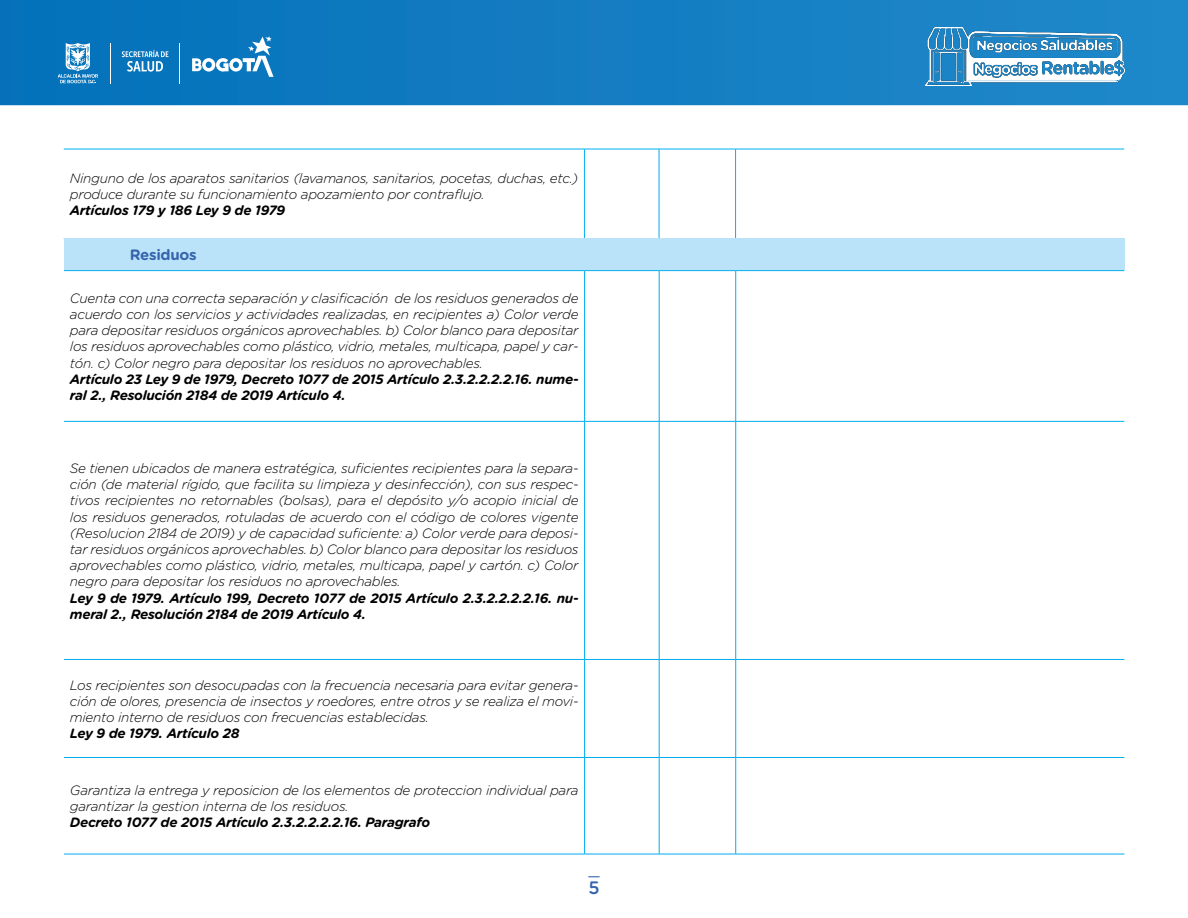
<style>
.page{position:relative;width:1188px;height:918px;background:#fff}
.page>*{position:absolute;margin:0;border:0;box-sizing:border-box;transform-origin:0 0}
.t1{font:500 18px "Gotham Rounded";color:#3765ad}
.Subtit-2{font:700 15px "Gotham Rounded";letter-spacing:-.02em;color:#3765ad}
.Texts{font:italic 300 13.5px/16.2px "Gotham Rounded";letter-spacing:-.02em;color:#000001;text-align:justify}
.Texts-2{font:italic 700 13.5px/16.2px "Gotham Rounded";letter-spacing:-.02em;color:#000001}
</style>
<div class="page">
<svg style="left:0;top:0;width:1188px;height:105px;background:#117cc1"></svg>
<img style="left:925px;top:28px;width:199px;height:58px">
<svg style="left:588px;top:876px;width:12px;height:1px"></svg>
<svg style="left:58px;top:43px;width:40px;height:41px;background:#539ed0"></svg>
<svg style="left:192px;top:36px;width:82px;height:41px"></svg>
<hr style="left:179px;top:43px;width:1px;height:41px;background:#fff">
<hr style="left:110px;top:43px;width:1px;height:41px;background:#fff">
<svg style="left:122px;top:50px;width:47px;height:22px"></svg>
<hr style="left:64px;top:149px;width:520px;height:1px;background:#00aeef">
<hr style="left:584px;top:149px;width:75px;height:1px;background:#00aeef">
<hr style="left:584px;top:149px;width:1px;height:89px;background:#00aeef">
<hr style="left:659px;top:149px;width:77px;height:1px;background:#00aeef">
<hr style="left:659px;top:149px;width:1px;height:89px;background:#00aeef">
<hr style="left:736px;top:149px;width:388px;height:1px;background:#00aeef">
<hr style="left:735px;top:149px;width:1px;height:89px;background:#00aeef">
<hr style="left:64px;top:238px;width:520px;height:1px;background:#00aeef">
<hr style="left:584px;top:238px;width:75px;height:1px;background:#00aeef">
<hr style="left:659px;top:238px;width:77px;height:1px;background:#00aeef">
<hr style="left:736px;top:238px;width:388px;height:1px;background:#00aeef">
<hr style="left:64px;top:270px;width:521px;height:1px;background:#00aeef">
<hr style="left:585px;top:270px;width:74px;height:1px;background:#00aeef">
<hr style="left:584px;top:271px;width:1px;height:150px;background:#00aeef">
<hr style="left:659px;top:270px;width:77px;height:1px;background:#00aeef">
<hr style="left:659px;top:271px;width:1px;height:150px;background:#00aeef">
<hr style="left:736px;top:270px;width:388px;height:1px;background:#00aeef">
<hr style="left:735px;top:271px;width:1px;height:150px;background:#00aeef">
<hr style="left:64px;top:421px;width:521px;height:1px;background:#00aeef">
<hr style="left:585px;top:421px;width:74px;height:1px;background:#00aeef">
<hr style="left:584px;top:422px;width:1px;height:237px;background:#00aeef">
<hr style="left:659px;top:421px;width:77px;height:1px;background:#00aeef">
<hr style="left:659px;top:422px;width:1px;height:237px;background:#00aeef">
<hr style="left:736px;top:421px;width:388px;height:1px;background:#00aeef">
<hr style="left:735px;top:422px;width:1px;height:237px;background:#00aeef">
<hr style="left:64px;top:659px;width:521px;height:1px;background:#00aeef">
<hr style="left:585px;top:659px;width:74px;height:1px;background:#00aeef">
<hr style="left:584px;top:660px;width:1px;height:97px;background:#00aeef">
<hr style="left:659px;top:659px;width:77px;height:1px;background:#00aeef">
<hr style="left:659px;top:660px;width:1px;height:97px;background:#00aeef">
<hr style="left:736px;top:659px;width:388px;height:1px;background:#00aeef">
<hr style="left:735px;top:660px;width:1px;height:97px;background:#00aeef">
<hr style="left:64px;top:757px;width:521px;height:1px;background:#00aeef">
<hr style="left:585px;top:757px;width:74px;height:1px;background:#00aeef">
<hr style="left:584px;top:758px;width:1px;height:96px;background:#00aeef">
<hr style="left:659px;top:757px;width:77px;height:1px;background:#00aeef">
<hr style="left:659px;top:758px;width:1px;height:96px;background:#00aeef">
<hr style="left:736px;top:757px;width:388px;height:1px;background:#00aeef">
<hr style="left:735px;top:758px;width:1px;height:96px;background:#00aeef">
<hr style="left:64px;top:854px;width:521px;height:1px;background:#00aeef">
<hr style="left:585px;top:854px;width:74px;height:1px;background:#00aeef">
<hr style="left:659px;top:854px;width:77px;height:1px;background:#00aeef">
<hr style="left:736px;top:854px;width:388px;height:1px;background:#00aeef">
<div style="left:64px;top:239px;width:1060px;height:31px;background:#bae3f9"></div>
<p class="Texts" style="left:70px;top:170px;width:510px">Ninguno de los aparatos sanitarios (lavamanos, sanitarios, pocetas, duchas, etc.) produce durante su funcionamiento apozamiento por contraflujo.</p>
<p class="Texts-2" style="left:70px;top:202px;width:217px">Artículos 179 y 186 Ley 9 de 1979</p>
<p class="Subtit-2" style="left:130px;top:244px;width:68px">Residuos</p>
<p class="Texts" style="left:70px;top:289px;width:510px">Cuenta con una correcta separación y clasificación de los residuos generados de acuerdo con los servicios y actividades realizadas, en recipientes a) Color verde para depositar residuos orgánicos aprovechables. b) Color blanco para depositar los residuos aprovechables como plástico, vidrio, metales, multicapa, papel y car&shy;tón. c) Color negro para depositar los residuos no aprovechables.</p>
<p class="Texts-2" style="left:70px;top:370px;width:510px">Artículo 23 Ley 9 de 1979, Decreto 1077 de 2015 Artículo 2.3.2.2.2.2.16. nume&shy;ral 2., Resolución 2184 de 2019 Artículo 4.</p>
<p class="Texts" style="left:70px;top:459px;width:510px">Se tienen ubicados de manera estratégica, suficientes recipientes para la separa&shy;ción (de material rígido, que facilita su limpieza y desinfección), con sus respec&shy;tivos recipientes no retornables (bolsas), para el depósito y/o acopio inicial de los residuos generados, rotuladas de acuerdo con el código de colores vigente (Resolucion 2184 de 2019) y de capacidad suficiente: a) Color verde para deposi&shy;tar residuos orgánicos aprovechables. b) Color blanco para depositar los residuos aprovechables como plástico, vidrio, metales, multicapa, papel y cartón. c) Color negro para depositar los residuos no aprovechables.</p>
<p class="Texts-2" style="left:70px;top:589px;width:510px">Ley 9 de 1979. Artículo 199, Decreto 1077 de 2015 Artículo 2.3.2.2.2.2.16. nu&shy;meral 2., Resolución 2184 de 2019 Artículo 4.</p>
<p class="Texts" style="left:70px;top:676px;width:510px">Los recipientes son desocupadas con la frecuencia necesaria para evitar genera&shy;ción de olores, presencia de insectos y roedores, entre otros y se realiza el movi&shy;miento interno de residuos con frecuencias establecidas.</p>
<p class="Texts-2" style="left:70px;top:725px;width:171px">Ley 9 de 1979. Artículo 28</p>
<p class="Texts" style="left:70px;top:782px;width:510px">Garantiza la entrega y reposicion de los elementos de proteccion individual para garantizar la gestion interna de los residuos.</p>
<p class="Texts-2" style="left:70px;top:814px;width:362px">Decreto 1077 de 2015 Artículo 2.3.2.2.2.2.16. Paragrafo</p>
<h1 class="t1" style="left:588px;top:875px;width:13px">5</h1>
</div>
